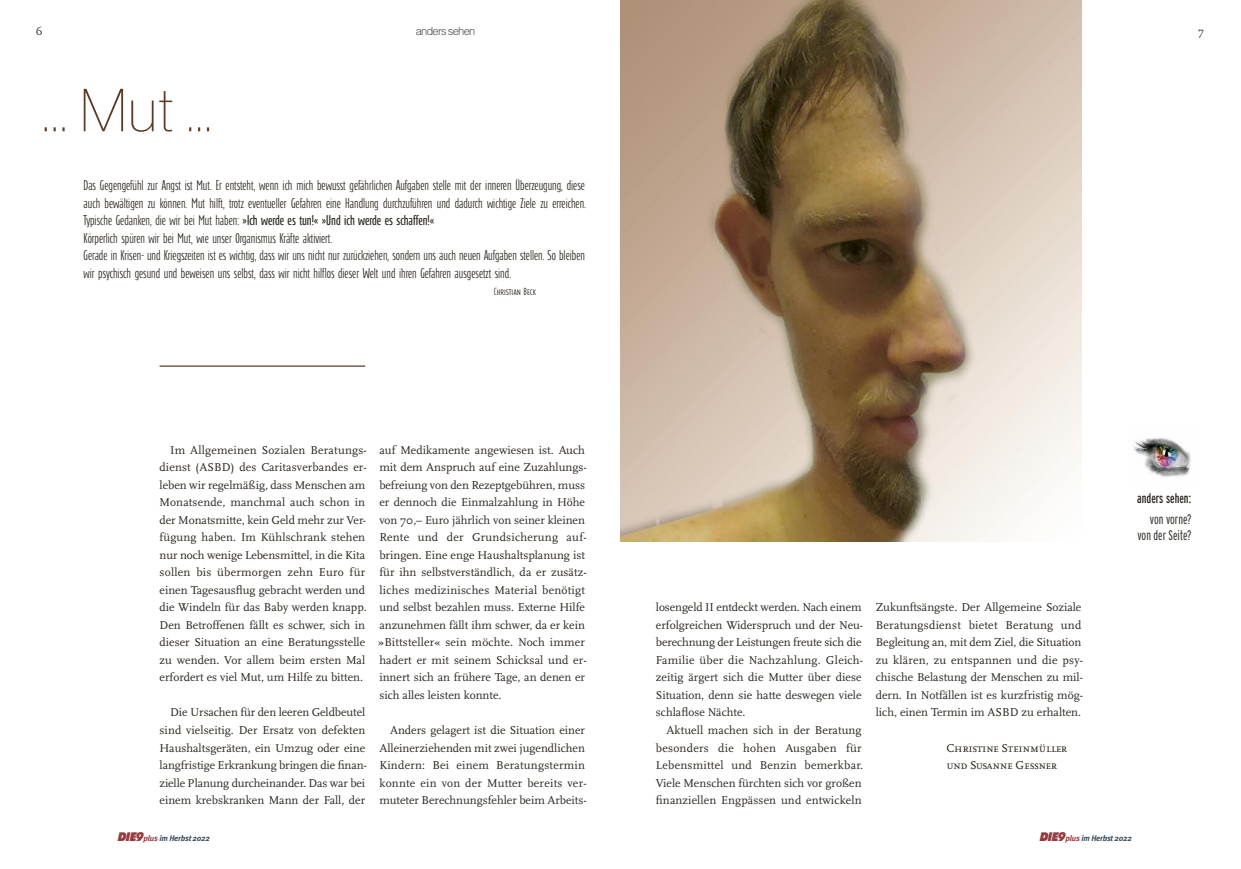
<style>
.page{position:relative;width:1241px;height:869px;background:#fff}
.page>*{position:absolute;margin:0;border:0;box-sizing:border-box;transform-origin:0 0}
.t1{font:59.38px "N Haas Grotesk DS Std 25 Th";color:#5a3b28}
.t2{font:300 13.75px/17.5px "Golary Red";color:#2a251f}
.t3{font:300 extra-condensed 13.75px/16.2px "Interstate";color:#2a251f;text-align:right}
.t4{font:extra-condensed 13.75px "Interstate";color:#2a251f}
.t5{font:11.88px/17.5px "Scala";color:#2a251f}
.t6{font:11.88px/17.5px "Scala Caps";letter-spacing:-.015em;color:#2a251f}
.t7{font:11.25px "N Haas Grotesk DS Pro 35 X Lt";color:#2a251f}
.t8{font:11.25px "Scala";color:#2a251f}
.t9{font:10px "Golary Red Light Caps";color:#2a251f}
.t10{font:italic 700 8.12px "Meta";letter-spacing:-.025em;color:#394a57}
.s1{font-weight:400}
.s2{font-family:"Diamanti Condensed EF";font-weight:900;font-size:13px;color:#963b41}
.s3{color:#963b41}
</style>
<div class="page">
<hr style="left:159px;top:365px;width:206px;height:1px;background:#5a3b28">
<img style="left:620px;top:0;width:461px;height:541px">
<img style="left:1133px;top:437px;width:58px;height:40px">
<p class="t8" style="left:36px;top:26px;width:8px">6</p>
<p class="t7" style="left:416px;top:27px;width:61px">anders sehen</p>
<h1 class="t1" style="left:42px;top:89px;width:171px">…Mut…</h1>
<p class="t2" style="left:84px;top:177px;width:503px">Das Gegengefühl zur Angst ist Mut. Er entsteht, wenn ich mich bewusst gefährlichen Aufgaben stelle mit der inneren Überzeugung, diese auch bewältigen zu können. Mut hilft, trotz eventueller Gefahren eine Handlung durchzuführen und dadurch wichtige Ziele zu erreichen.<br>Typische Gedanken, die wir bei Mut haben: <span class="s1">»Ich werde es tun!« »Und ich werde es schaffen!«<br></span>Körperlich spüren wir bei Mut, wie unser Organismus Kräfte aktiviert.<br>Gerade in Krisen- und Kriegszeiten ist es wichtig, dass wir uns nicht nur zurückziehen, sondern uns auch neuen Aufgaben stellen. So bleiben wir psychisch gesund und beweisen uns selbst, dass wir nicht hilflos dieser Welt und ihren Gefahren ausgesetzt sind.</p>
<p class="t9" style="left:494px;top:288px;width:44px">Christian Beck</p>
<p class="t5" style="left:159px;top:441px;width:209px;text-indent:11px">Im Allgemeinen Sozialen Beratungs&shy;dienst (ASBD) des Caritasverbandes er&shy;leben wir regelmäßig, dass Menschen am Monatsende, manchmal auch schon in der Monatsmitte, kein Geld mehr zur Ver&shy;fügung haben. Im Kühlschrank stehen nur noch wenige Lebensmittel, in die Kita sollen bis übermorgen zehn Euro für einen Tagesausflug gebracht werden und die Windeln für das Baby werden knapp.<br>Den Betroffenen fällt es schwer, sich in dieser Situation an eine Beratungsstelle zu wenden. Vor allem beim ersten Mal erfordert es viel Mut, um Hilfe zu bitten.</p>
<p class="t5" style="left:159px;top:704px;width:209px;text-indent:11px">Die Ursachen für den leeren Geldbeutel sind vielseitig. Der Ersatz von defekten Haushaltsgeräten, ein Umzug oder eine langfristige Erkrankung bringen die finan&shy;zielle Planung durcheinander. Das war bei einem krebskranken Mann der Fall, der</p>
<p class="t10" style="left:118px;top:834px;width:93px"><span class="s2">DIE9</span><span class="s3">plus</span> im Herbst 2022</p>
<p class="t5" style="left:378px;top:441px;width:210px">auf Medikamente angewiesen ist. Auch mit dem Anspruch auf eine Zuzahlungs&shy;befreiung von den Rezeptgebühren, muss er dennoch die Einmalzahlung in Höhe von 70,– Euro jährlich von seiner kleinen Rente und der Grundsicherung auf&shy;bringen. Eine enge Haushaltsplanung ist für ihn selbstverständlich, da er zusätz&shy;liches medizinisches Material benötigt und selbst bezahlen muss. Externe Hilfe anzunehmen fällt ihm schwer, da er kein »Bittsteller« sein möchte. Noch immer hadert er mit seinem Schicksal und er&shy;innert sich an frühere Tage, an denen er sich alles leisten konnte.</p>
<p class="t5" style="left:379px;top:721px;width:209px;text-indent:11px">Anders gelagert ist die Situation einer Alleinerziehenden mit zwei jugendlichen Kindern: Bei einem Beratungstermin konnte ein von der Mutter bereits ver&shy;muteter Berechnungsfehler beim Arbeits-</p>
<p class="t8" style="left:1198px;top:26px;width:7px">7</p>
<p class="t4" style="left:1137px;top:489px;width:56px">anders sehen:</p>
<p class="t3" style="left:1137px;top:511px;width:55px">von vorne? von der Seite?</p>
<p class="t5" style="left:656px;top:599px;width:209px">losengeld II entdeckt werden. Nach einem erfolgreichen Widerspruch und der Neu&shy;berechnung der Leistungen freute sich die Familie über die Nachzahlung. Gleich&shy;zeitig ärgert sich die Mutter über diese Situation, denn sie hatte deswegen viele schlaflose Nächte.</p>
<p class="t5" style="left:656px;top:721px;width:208px;text-indent:11px">Aktuell machen sich in der Beratung besonders die hohen Ausgaben für Lebensmittel und Benzin bemerkbar.<br>Viele Menschen fürchten sich vor großen finanziellen Engpässen und entwickeln</p>
<p class="t5" style="left:875px;top:599px;width:209px">Zukunftsängste. Der Allgemeine Soziale Beratungsdienst bietet Beratung und Begleitung an, mit dem Ziel, die Situation zu klären, zu entspannen und die psy&shy;chische Belastung der Menschen zu mil&shy;dern. In Notfällen ist es kurzfristig mög&shy;lich, einen Termin im ASBD zu erhalten.</p>
<p class="t6" style="left:946px;top:739px;width:122px">Christine Steinmüller und Susanne Gessner</p>
<p class="t10" style="left:1040px;top:834px;width:93px"><span class="s2">DIE9</span><span class="s3">plus</span> im Herbst 2022</p>
</div>
